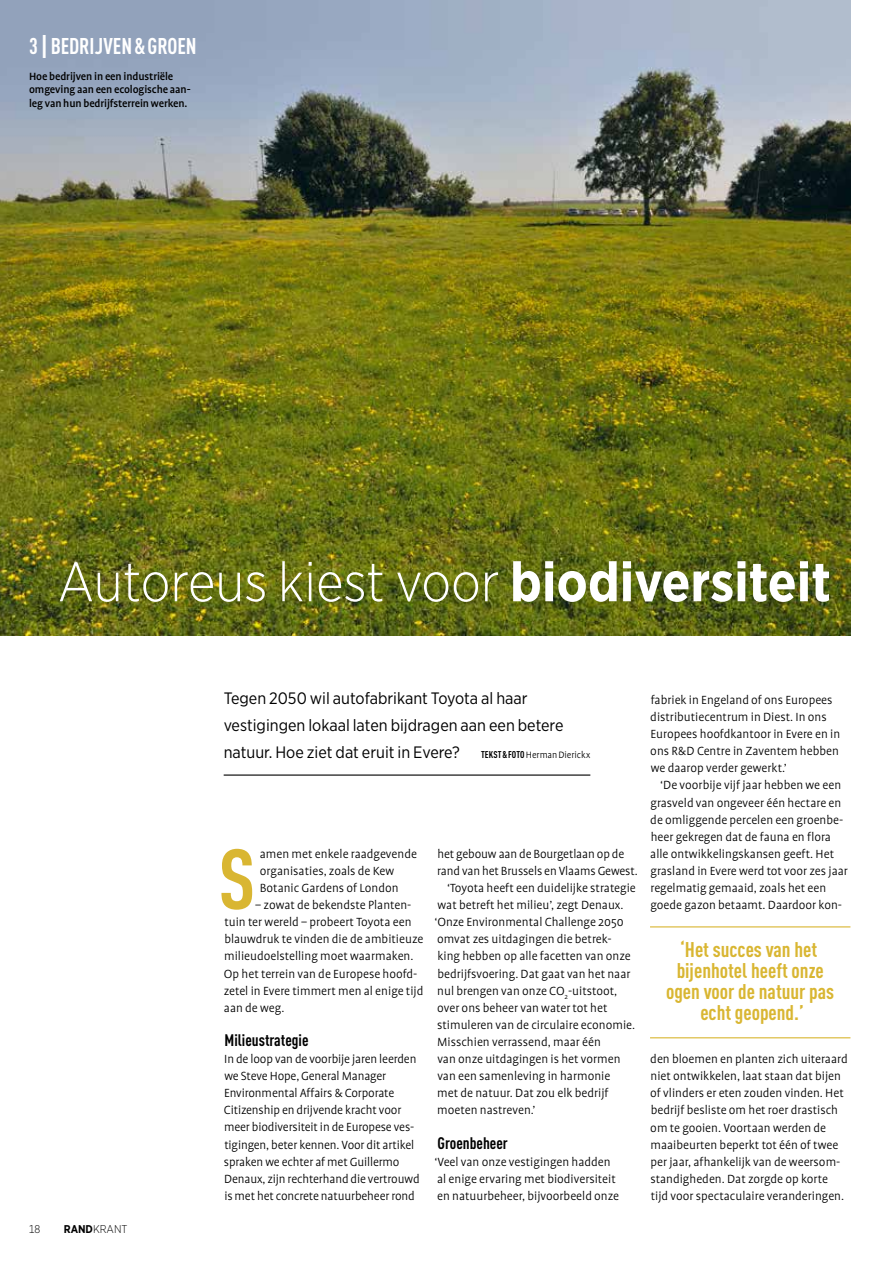
<style>
.page{position:relative;width:893px;height:1263px;background:#fff}
.page>*{position:absolute;margin:0;border:0;box-sizing:border-box;transform-origin:0 0}
.t1{font:700 condensed 84px "DINOT";color:#d9b632}
.t2{font:300 55.5px "Gotham Narrow";color:#fff}
.t3{font:700 condensed 22.5px "DINOT";letter-spacing:-.005em;color:#fff;scale:.96 1}
.t4{font:700 condensed 21px/21px "DINOT";color:#d9b632;text-align:center}
.t5{font:16.5px/27px "Gotham Narrow";color:#000}
.t6{font:700 condensed 16.5px "DINOT";color:#000}
.t7{font:300 13.5px/17.1px "Profile";color:#000}
.t8{font:500 12px/13.5px "Profile";letter-spacing:-.01em;color:#000}
.t9{font:300 11.25px "Gotham Narrow";color:#000}
.t10{font:300 10.5px "Profile";letter-spacing:-.005em;color:#000}
.s1{font-size:26.7px}
.s2{font-weight:700}
.s3{font-family:"DINOT";font-weight:700;font-stretch:condensed;font-size:9.75px}
</style>
<div class="page">
<img style="left:0;top:0;width:850px;height:635px">
<hr style="left:224px;top:774px;width:366px;height:2px;background:#000">
<hr style="left:650px;top:926px;width:200px;height:1px;background:#d9b632">
<hr style="left:650px;top:1037px;width:200px;height:1px;background:#d9b632">
<h3 class="t3" style="left:29px;top:32px;width:176px">3 <span class="s1">|</span> BEDRIJVEN &amp; GROEN</h3>
<p class="t8" style="left:29px;top:69px;width:163px">Hoe bedrijven in een industriële omgeving aan een ecologische aan&shy;leg van hun bedrijfsterrein werken.</p>
<h2 class="t2" style="left:58px;top:548px;width:775px">Autoreus kiest voor <span class="s2">biodiversiteit</span></h2>
<p class="t9" style="left:29px;top:1222px;width:13px">18</p>
<p class="t9" style="left:64px;top:1222px;width:65px"><span class="s2">RAND</span>KRANT</p>
<p class="t5" style="left:224px;top:684px;width:341px">Tegen 2050 wil autofabrikant Toyota al haar vestigingen lokaal laten bijdragen aan een betere natuur. Hoe ziet dat eruit in Evere?</p>
<p class="t10" style="left:481px;top:749px;width:111px"><span class="s3">TEKST &amp; FOTO</span> Herman Dierickx</p>
<p class="t7" style="left:260px;top:845px;width:159px">amen met enkele raadgevende organisaties, zoals de Kew<br>Botanic Gardens of London</p>
<p class="t7" style="left:224px;top:896px;width:201px;text-indent:32px">– zowat de bekendste Planten&shy;tuin ter wereld – probeert Toyota een blauwdruk te vinden die de ambitieuze milieudoelstelling moet waarmaken.<br>Op het terrein van de Europese hoofd&shy;zetel in Evere timmert men al enige tijd aan de weg.</p>
<p class="t6" style="left:224px;top:1030px;width:86px">Milieustrategie</p>
<p class="t7" style="left:224px;top:1050px;width:197px">In de loop van de voorbije jaren leerden we Steve Hope, General Manager Environmental Affairs &amp; Corporate Citizenship en drijvende kracht voor meer biodiversiteit in de Europese ves&shy;tigingen, beter kennen. Voor dit artikel spraken we echter af met Guillermo Denaux, zijn rechterhand die vertrouwd is met het concrete natuurbeheer rond</p>
<h1 class="t1" style="left:219px;top:828px;width:38px">S</h1>
<p class="t7" style="left:437px;top:845px;width:188px">het gebouw aan de Bourgetlaan op de</p>
<p class="t7" style="left:437px;top:862px;width:202px">rand van het Brussels en Vlaams Gewest.</p>
<p class="t7" style="left:447px;top:879px;width:190px">‘Toyota heeft een duidelijke strategie</p>
<p class="t7" style="left:438px;top:896px;width:187px">wat betreft het milieu’, zegt Denaux.</p>
<p class="t7" style="left:434px;top:914px;width:191px">‘Onze Environmental Challenge 2050</p>
<p class="t7" style="left:437px;top:931px;width:176px">omvat zes uitdagingen die betrek-</p>
<p class="t7" style="left:437px;top:948px;width:195px">king hebben op alle facetten van onze</p>
<p class="t7" style="left:437px;top:965px;width:194px">bedrijfsvoering. Dat gaat van het naar</p>
<p class="t7" style="left:437px;top:982px;width:181px">nul brengen van onze CO<sub>2</sub>-uitstoot,</p>
<p class="t7" style="left:437px;top:999px;width:172px">over ons beheer van water tot het</p>
<p class="t7" style="left:437px;top:1016px;width:200px">stimuleren van de circulaire economie.</p>
<p class="t7" style="left:437px;top:1033px;width:165px">Misschien verrassend, maar één</p>
<p class="t7" style="left:437px;top:1050px;width:185px">van onze uitdagingen is het vormen</p>
<p class="t7" style="left:437px;top:1067px;width:174px">van een samenleving in harmonie</p>
<p class="t7" style="left:437px;top:1085px;width:173px">met de natuur. Dat zou elk bedrijf</p>
<p class="t7" style="left:437px;top:1102px;width:100px">moeten nastreven.’</p>
<p class="t6" style="left:438px;top:1133px;width:72px">Groenbeheer</p>
<p class="t7" style="left:434px;top:1153px;width:186px">‘Veel van onze vestigingen hadden al enige ervaring met biodiversiteit en natuurbeheer, bijvoorbeeld onze</p>
<p class="t7" style="left:650px;top:691px;width:191px">fabriek in Engeland of ons Europees distributiecentrum in Diest. In ons Europees hoofdkantoor in Evere en in ons R&amp;D Centre in Zaventem hebben we daarop verder gewerkt.’</p>
<p class="t7" style="left:650px;top:777px;width:199px;text-indent:10px">‘De voorbije vijf jaar hebben we een grasveld van ongeveer één hectare en de omliggende percelen een groenbe&shy;heer gekregen dat de fauna en flora alle ontwikkelingskansen geeft. Het grasland in Evere werd tot voor zes jaar regelmatig gemaaid, zoals het een goede gazon betaamt. Daardoor kon-</p>
<h3 class="t4" style="left:666px;top:939px;width:170px">‘Het succes van het bijenhotel heeft onze ogen voor de natuur pas echt geopend.ʼ</h3>
<p class="t7" style="left:650px;top:1050px;width:199px">den bloemen en planten zich uiteraard niet ontwikkelen, laat staan dat bijen of vlinders er eten zouden vinden. Het bedrijf besliste om het roer drastisch om te gooien. Voortaan werden de maaibeurten beperkt tot één of twee per jaar, afhankelijk van de weersom&shy;standigheden. Dat zorgde op korte tijd voor spectaculaire veranderingen.</p>
</div>
